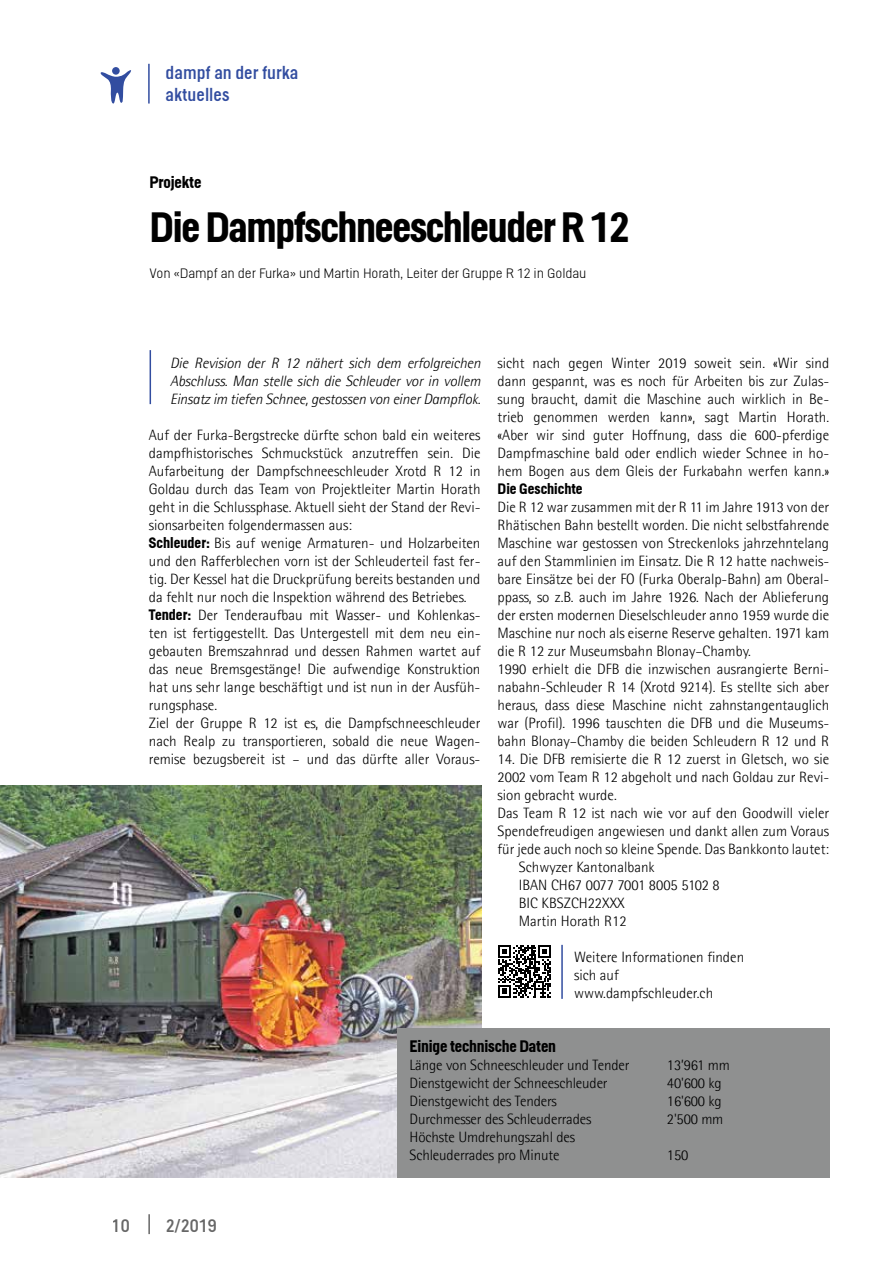
<style>
.page{position:relative;width:893px;height:1263px;background:#fff}
.page>*{position:absolute;margin:0;border:0;box-sizing:border-box;transform-origin:0 0}
.t1{font:700 42px "Helsinki";letter-spacing:-.03em;color:#000}
.t2{font:18px/21.6px "Helsinki";color:#324da0}
.t3{font:18px "Helsinki";color:#000}
.t4{font:700 16.5px "Helsinki";letter-spacing:-.01em;color:#000}
.t5{font:300 15px/18px "Agfa Rotis Semisans";color:#000}
.t6{font:italic 300 15px/18px "Agfa Rotis Semisans";letter-spacing:-.01em;color:#000;text-align:justify}
.t7{font:700 15px "Helsinki";color:#000}
.t8{font:300 13.5px "Helsinki";letter-spacing:-.01em;color:#000}
.s1{font-family:"Helsinki";font-weight:700}
</style>
<div class="page">
<svg style="left:100px;top:67px;width:32px;height:37px"></svg>
<hr style="left:148px;top:64px;width:2px;height:40px;background:#324da0">
<hr style="left:148px;top:1214px;width:2px;height:20px;background:#000">
<img style="left:0;top:785px;width:482px;height:393px">
<div style="left:397px;top:1028px;width:432px;height:150px;background:#8f9090"></div>
<hr style="left:561px;top:945px;width:2px;height:54px;background:#324da0">
<svg style="left:498px;top:945px;width:53px;height:53px"></svg>
<hr style="left:150px;top:350px;width:1px;height:54px;background:#324da0">
<p class="t2" style="left:166px;top:61px;width:134px">dampf an der furka aktuelles</p>
<p class="t4" style="left:150px;top:172px;width:53px">Projekte</p>
<h1 class="t1" style="left:150px;top:202px;width:482px">Die Dampfschneeschleuder R 12</h1>
<p class="t8" style="left:150px;top:265px;width:438px">Von «Dampf an der Furka» und Martin Horath, Leiter der Gruppe R 12 in Goldau</p>
<p class="t6" style="left:170px;top:354px;width:312px">Die Revision der R 12 nähert sich dem erfolgreichen Abschluss. Man stelle sich die Schleuder vor in vollem Einsatz im tiefen Schnee, gestossen von einer Dampflok.</p>
<p class="t5" style="left:149px;top:426px;width:333px">Auf der Furka-Bergstrecke dürfte schon bald ein weiteres dampfhistorisches Schmuckstück anzutreffen sein. Die Aufarbeitung der Dampfschneeschleuder Xrotd R 12 in Goldau durch das Team von Projektleiter Martin Horath geht in die Schlussphase. Aktuell sieht der Stand der Revi&shy;sionsarbeiten folgendermassen aus:<br><span class="s1">Schleuder:</span> Bis auf wenige Armaturen- und Holzarbeiten und den Rafferblechen vorn ist der Schleuderteil fast fer&shy;tig. Der Kessel hat die Druckprüfung bereits bestanden und da fehlt nur noch die Inspektion während des Betriebes.<br><span class="s1">Tender:</span> Der Tenderaufbau mit Wasser- und Kohlenkas&shy;ten ist fertiggestellt. Das Untergestell mit dem neu ein&shy;gebauten Bremszahnrad und dessen Rahmen wartet auf das neue Bremsgestänge! Die aufwendige Konstruktion hat uns sehr lange beschäftigt und ist nun in der Ausfüh&shy;rungsphase.<br>Ziel der Gruppe R 12 ist es, die Dampfschneeschleuder nach Realp zu transportieren, sobald die neue Wagen&shy;remise bezugsbereit ist – und das dürfte aller Voraus-</p>
<p class="t5" style="left:497px;top:354px;width:333px;text-align:justify">sicht nach gegen Winter 2019 soweit sein. «Wir sind dann gespannt, was es noch für Arbeiten bis zur Zulas&shy;sung braucht, damit die Maschine auch wirklich in Be&shy;trieb genommen werden kann», sagt Martin Horath. «Aber wir sind guter Hoffnung, dass die 600-pferdige Dampfmaschine bald oder endlich wieder Schnee in ho&shy;hem Bogen aus dem Gleis der Furkabahn werfen kann.»</p>
<p class="t7" style="left:497px;top:480px;width:87px">Die Geschichte</p>
<p class="t5" style="left:497px;top:498px;width:333px">Die R 12 war zusammen mit der R 11 im Jahre 1913 von der Rhätischen Bahn bestellt worden. Die nicht selbstfahrende Maschine war gestossen von Streckenloks jahrzehntelang auf den Stammlinien im Einsatz. Die R 12 hatte nachweis&shy;bare Einsätze bei der FO (Furka Oberalp-Bahn) am Oberal&shy;ppass, so z.B. auch im Jahre 1926. Nach der Ablieferung der ersten modernen Dieselschleuder anno 1959 wurde die Maschine nur noch als eiserne Reserve gehalten. 1971 kam die R 12 zur Museumsbahn Blonay–Chamby.<br>1990 erhielt die DFB die inzwischen ausrangierte Berni&shy;nabahn-Schleuder R 14 (Xrotd 9214). Es stellte sich aber heraus, dass diese Maschine nicht zahnstangentauglich war (Profil). 1996 tauschten die DFB und die Museums&shy;bahn Blonay–Chamby die beiden Schleudern R 12 und R</p>
<p class="t5" style="left:497px;top:750px;width:333px">14. Die DFB remisierte die R 12 zuerst in Gletsch, wo sie</p>
<p class="t5" style="left:497px;top:768px;width:333px">2002 vom Team R 12 abgeholt und nach Goldau zur Revi-</p>
<p class="t5" style="left:497px;top:786px;width:121px">sion gebracht wurde.</p>
<p class="t5" style="left:497px;top:804px;width:333px">Das Team R 12 ist nach wie vor auf den Goodwill vieler</p>
<p class="t5" style="left:497px;top:822px;width:333px">Spendefreudigen angewiesen und dankt allen zum Voraus</p>
<p class="t5" style="left:497px;top:840px;width:333px">für jede auch noch so kleine Spende. Das Bankkonto lautet:</p>
<p class="t5" style="left:519px;top:858px;width:137px">Schwyzer Kantonalbank</p>
<p class="t5" style="left:519px;top:876px;width:203px">IBAN CH67 0077 7001 8005 5102 8</p>
<p class="t5" style="left:519px;top:894px;width:107px">BIC KBSZCH22XXX</p>
<p class="t5" style="left:519px;top:912px;width:109px">Martin Horath R12</p>
<p class="t5" style="left:574px;top:948px;width:172px">Weitere Informationen finden sich auf www.dampfschleuder.ch</p>
<p class="t3" style="left:112px;top:1215px;width:19px">10</p>
<p class="t3" style="left:165px;top:1215px;width:53px">2/2019</p>
<p class="t4" style="left:410px;top:1036px;width:148px">Einige technische Daten</p>
<p class="t5" style="left:410px;top:1056px;width:221px">Länge von Schneeschleuder und Tender</p>
<p class="t5" style="left:667px;top:1056px;width:65px">13’961 mm</p>
<p class="t5" style="left:410px;top:1074px;width:200px">Dienstgewicht der Schneeschleuder</p>
<p class="t5" style="left:667px;top:1074px;width:56px">40'600 kg</p>
<p class="t5" style="left:410px;top:1092px;width:149px">Dienstgewicht des Tenders</p>
<p class="t5" style="left:667px;top:1092px;width:56px">16'600 kg</p>
<p class="t5" style="left:410px;top:1110px;width:183px">Durchmesser des Schleuderrades</p>
<p class="t5" style="left:667px;top:1110px;width:58px">2'500 mm</p>
<p class="t5" style="left:410px;top:1128px;width:167px">Höchste Umdrehungszahl des<br>Schleuderrades pro Minute</p>
<p class="t5" style="left:667px;top:1146px;width:23px">150</p>
</div>
